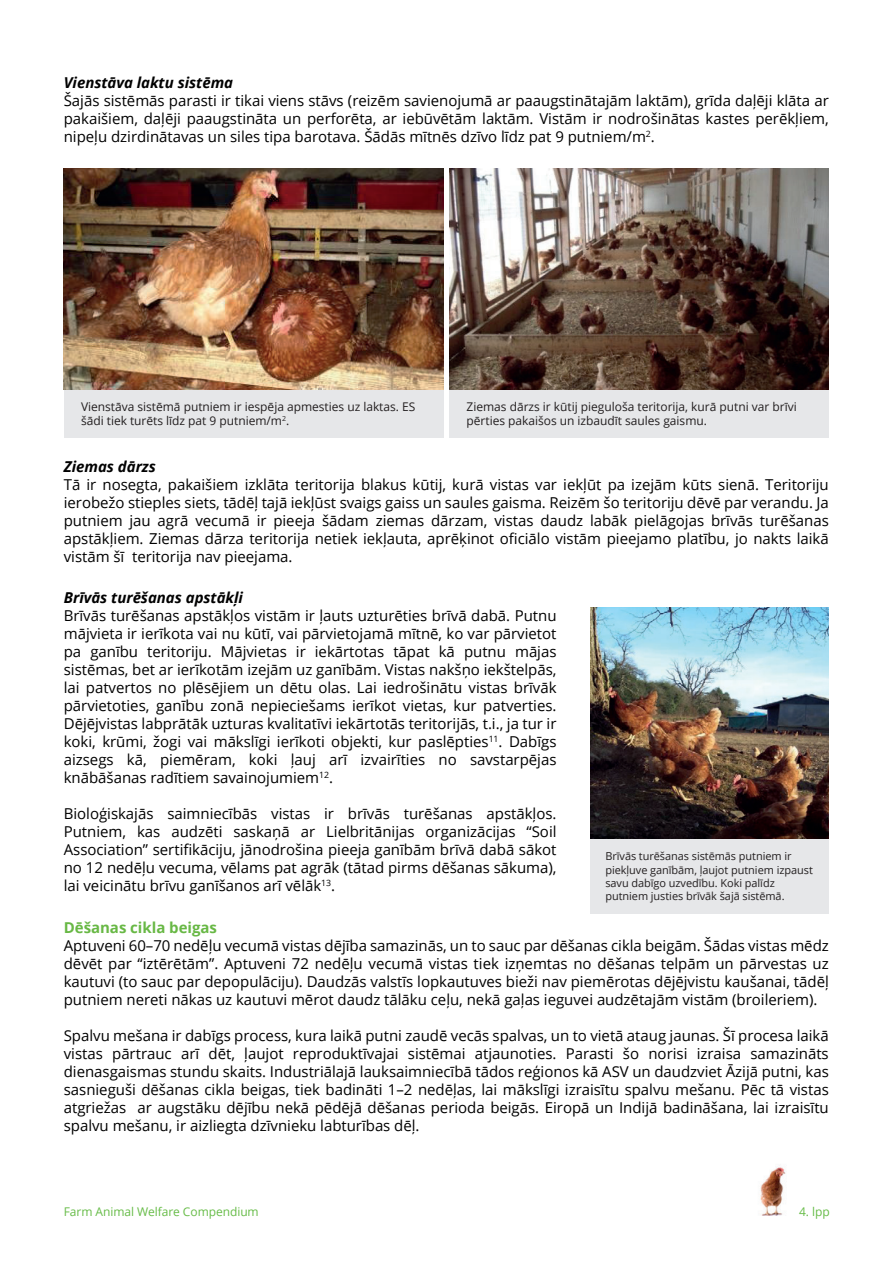
<style>
.page{position:relative;width:893px;height:1263px;background:#fff}
.page>*{position:absolute;margin:0;border:0;box-sizing:border-box;transform-origin:0 0}
.t1{font:15px/18px "Open Sans";color:#000001;text-align:justify}
.t2{font:italic 700 15px "Open Sans";color:#000001}
.t3{font:700 15px "Open Sans";color:#68b845}
.t4{font:12px/14.4px "Open Sans";color:#231f20}
.t5{font:12px "Open Sans";letter-spacing:-.005em;color:#67bc48}
.t6{font:10.95px/13.2px "Open Sans";letter-spacing:-.005em;color:#231f20}
</style>
<div class="page">
<img style="left:64px;top:168px;width:379px;height:222px">
<div style="left:64px;top:390px;width:380px;height:47px;background:#e6e7e9"></div>
<div style="left:449px;top:390px;width:380px;height:47px;background:#e6e7e9"></div>
<img style="left:449px;top:168px;width:380px;height:222px">
<div style="left:591px;top:839px;width:238px;height:75px;background:#e6e7e9"></div>
<img style="left:591px;top:608px;width:237px;height:231px">
<img style="left:760px;top:1167px;width:26px;height:49px">
<p class="t2" style="left:64px;top:72px;width:171px">Vienstāva laktu sistēma</p>
<p class="t1" style="left:64px;top:91px;width:766px">Šajās sistēmās parasti ir tikai viens stāvs (reizēm savienojumā ar paaugstinātajām laktām), grīda daļēji klāta ar pakaišiem, daļēji paaugstināta un perforēta, ar iebūvētām laktām. Vistām ir nodrošinātas kastes perēkļiem, nipeļu dzirdinātavas un siles tipa barotava. Šādās mītnēs dzīvo līdz pat 9 putniem/m<sup>2</sup>.</p>
<p class="t4" style="left:81px;top:399px;width:336px">Vienstāva sistēmā putniem ir iespēja apmesties uz laktas. ES šādi tiek turēts līdz pat 9 putniem/m<sup>2</sup>.</p>
<p class="t4" style="left:467px;top:399px;width:332px">Ziemas dārzs ir kūtij pieguloša teritorija, kurā putni var brīvi pērties pakaišos un izbaudīt saules gaismu.</p>
<p class="t2" style="left:64px;top:456px;width:94px">Ziemas dārzs</p>
<p class="t1" style="left:64px;top:476px;width:766px">Tā ir nosegta, pakaišiem izklāta teritorija blakus kūtij, kurā vistas var iekļūt pa izejām kūts sienā. Teritoriju ierobežo stieples siets, tādēļ tajā iekļūst svaigs gaiss un saules gaisma. Reizēm šo teritoriju dēvē par verandu. Ja putniem jau agrā vecumā ir pieeja šādam ziemas dārzam, vistas daudz labāk pielāgojas brīvās turēšanas apstākļiem. Ziemas dārza teritorija netiek iekļauta, aprēķinot oficiālo vistām pieejamo platību, jo nakts laikā vistām šī teritorija nav pieejama.</p>
<p class="t2" style="left:64px;top:587px;width:181px">Brīvās turēšanas apstākļi</p>
<p class="t1" style="left:64px;top:607px;width:494px">Brīvās turēšanas apstākļos vistām ir ļauts uzturēties brīvā dabā. Putnu mājvieta ir ierīkota vai nu kūtī, vai pārvietojamā mītnē, ko var pārvietot pa ganību teritoriju. Mājvietas ir iekārtotas tāpat kā putnu mājas sistēmas, bet ar ierīkotām izejām uz ganībām. Vistas nakšņo iekštelpās, lai patvertos no plēsējiem un dētu olas. Lai iedrošinātu vistas brīvāk pārvietoties, ganību zonā nepieciešams ierīkot vietas, kur patverties.<br>Dējējvistas labprātāk uzturas kvalitatīvi iekārtotās teritorijās, t.i., ja tur ir koki, krūmi, žogi vai mākslīgi ierīkoti objekti, kur paslēpties<sup>11</sup>. Dabīgs aizsegs kā, piemēram, koki ļauj arī izvairīties no savstarpējas knābāšanas radītiem savainojumiem<sup>12</sup>.</p>
<p class="t1" style="left:64px;top:805px;width:494px">Bioloģiskajās saimniecībās vistas ir brīvās turēšanas apstākļos.<br>Putniem, kas audzēti saskaņā ar Lielbritānijas organizācijas “Soil Association” sertifikāciju, jānodrošina pieeja ganībām brīvā dabā sākot no 12 nedēļu vecuma, vēlams pat agrāk (tātad pirms dēšanas sākuma), lai veicinātu brīvu ganīšanos arī vēlāk<sup>13</sup>.</p>
<p class="t6" style="left:605px;top:849px;width:209px">Brīvās turēšanas sistēmās putniem ir piekļuve ganībām, ļaujot putniem izpaust savu dabīgo uzvedību. Koki palīdz putniem justies brīvāk šajā sistēmā.</p>
<p class="t3" style="left:64px;top:917px;width:155px">Dēšanas cikla beigas</p>
<p class="t1" style="left:64px;top:936px;width:767px">Aptuveni 60–70 nedēļu vecumā vistas dējība samazinās, un to sauc par dēšanas cikla beigām. Šādas vistas mēdz dēvēt par “iztērētām”. Aptuveni 72 nedēļu vecumā vistas tiek izņemtas no dēšanas telpām un pārvestas uz kautuvi (to sauc par depopulāciju). Daudzās valstīs lopkautuves bieži nav piemērotas dējējvistu kaušanai, tādēļ putniem nereti nākas uz kautuvi mērot daudz tālāku ceļu, nekā gaļas ieguvei audzētajām vistām (broileriem).</p>
<p class="t1" style="left:64px;top:1026px;width:767px">Spalvu mešana ir dabīgs process, kura laikā putni zaudē vecās spalvas, un to vietā ataug jaunas. Šī procesa laikā vistas pārtrauc arī dēt, ļaujot reproduktīvajai sistēmai atjaunoties. Parasti šo norisi izraisa samazināts dienasgaismas stundu skaits. Industriālajā lauksaimniecībā tādos reģionos kā ASV un daudzviet Āzijā putni, kas sasnieguši dēšanas cikla beigas, tiek badināti 1–2 nedēļas, lai mākslīgi izraisītu spalvu mešanu. Pēc tā vistas atgriežas ar augstāku dējību nekā pēdējā dēšanas perioda beigās. Eiropā un Indijā badināšana, lai izraisītu spalvu mešanu, ir aizliegta dzīvnieku labturības dēļ.</p>
<p class="t5" style="left:64px;top:1203px;width:197px">Farm Animal Welfare Compendium</p>
<p class="t5" style="left:799px;top:1203px;width:32px">4. lpp</p>
</div>
